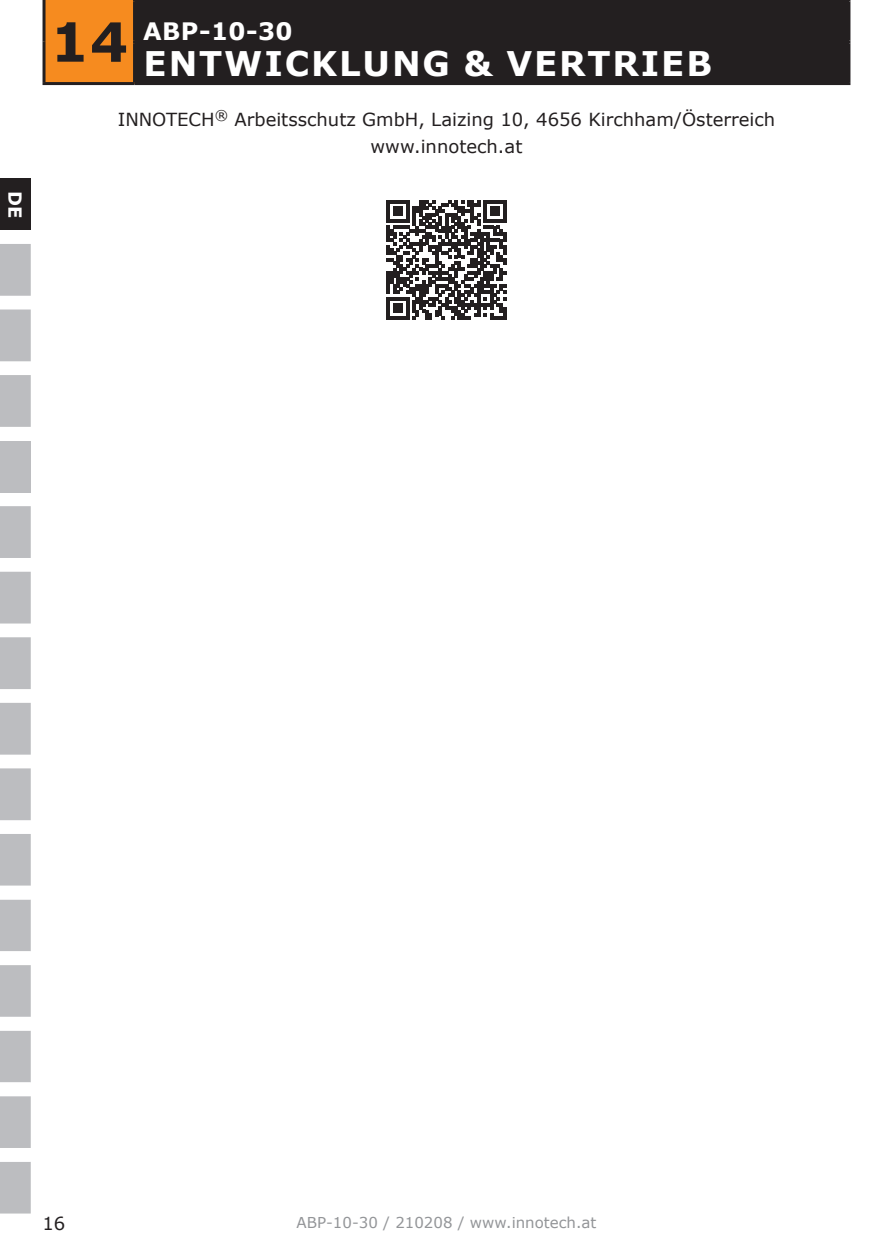
<style>
.page{position:relative;width:893px;height:1259px;background:#fff}
.page>*{position:absolute;margin:0;border:0;box-sizing:border-box;transform-origin:0 0}
.t1{font:700 54px "Verdana";color:#231f20}
.t2{font:700 33.9px "Verdana";letter-spacing:.055em;color:#fff}
.t3{font:700 24px "Verdana";letter-spacing:.02em;color:#fff}
.aufzählung{font:18px "Verdana";color:#231f20}
.t4{font:700 18px "Verdana";color:#fff}
.t5{font:15px "Verdana";color:#939598}
</style>
<div class="page">
<div style="left:0;top:178px;width:31px;height:52px;background:#231f20"></div>
<svg style="left:0;top:244px;width:31px;height:969px"></svg>
<div style="left:44px;top:0;width:91px;height:84px;background:#f68b1f"></div>
<div style="left:136px;top:2px;width:711px;height:80px;background:#231f20"></div>
<hr style="left:43px;top:0;width:3px;height:42px;background:#231f20">
<hr style="left:133px;top:0;width:717px;height:2px;background:#231f20">
<hr style="left:133px;top:2px;width:3px;height:38px;background:#231f20">
<hr style="left:847px;top:2px;width:3px;height:38px;background:#231f20">
<hr style="left:43px;top:42px;width:3px;height:40px;background:#231f20">
<hr style="left:133px;top:40px;width:717px;height:3px;background:#231f20">
<hr style="left:133px;top:43px;width:3px;height:39px;background:#231f20">
<hr style="left:847px;top:43px;width:3px;height:39px;background:#231f20">
<hr style="left:43px;top:82px;width:92px;height:3px;background:#231f20">
<hr style="left:135px;top:82px;width:715px;height:3px;background:#231f20">
<svg style="left:387px;top:200px;width:119px;height:119px"></svg>
<p class="t4" style="left:28px;top:191px;width:29px;rotate:90deg">DE</p>
<p class="t1" style="left:50px;top:4px;width:79px">14</p>
<p class="t3" style="left:143px;top:15px;width:151px">ABP-10-30</p>
<p class="t2" style="left:144px;top:39px;width:570px">ENTWICKLUNG &amp; VERTRIEB</p>
<p class="aufzählung" style="left:118px;top:107px;width:659px">INNOTECH<sup>®</sup> Arbeitsschutz GmbH, Laizing 10, 4656 Kirchham/Österreich</p>
<p class="aufzählung" style="left:371px;top:134px;width:153px">www.innotech.at</p>
<p class="aufzählung" style="left:43px;top:1211px;width:24px">16</p>
<p class="t5" style="left:297px;top:1212px;width:301px">ABP-10-30 / 210208 / www.innotech.at</p>
</div>
